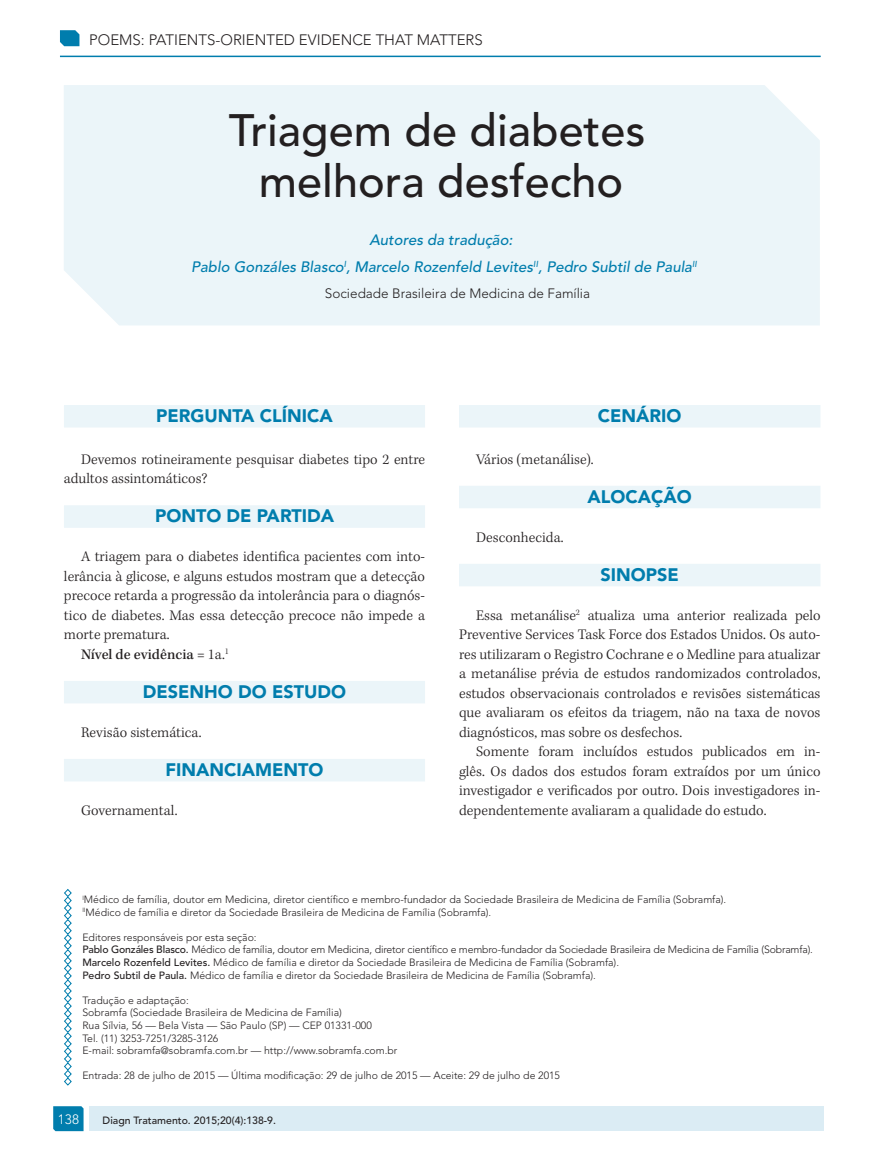
<style>
.page{position:relative;width:893px;height:1170px;background:#fff}
.page>*{position:absolute;margin:0;border:0;box-sizing:border-box;transform-origin:0 0}
.z01_0_titulo{font:500 45px/51px "Avenir LT Std";color:#231f20;text-align:center}
.z04_0_sub1{font:900 18px "Avenir LT Std";color:#007dad}
.z05_0_texto_txt{font:300 15px/19.5px "Kepler Std";color:#231f20;text-align:justify}
.z02_0_autores{font:italic 500 15px "Avenir LT Std";color:#007dad}
.t1{font:300 15px "Avenir LT Std";color:#231f20}
.z05_0_texto_txt-2{font:500 15px "Kepler Std";letter-spacing:.005em;color:#231f20}
.z02_4_instituicao{font:300 13.5px "Avenir LT Std";color:#231f20}
.t2{font:300 13.5px "Avenir LT Std";color:#fff}
.z03_3_titulacao_auto{font:300 10.5px "Avenir LT Std";color:#231f20}
.z08_1_rodape{font:500 10.5px "Avenir LT Std";color:#231f20}
.s1{font-weight:300}
.s2{font-weight:500}
</style>
<div class="page">
<div style="left:64px;top:85px;width:756px;height:240px;background:#ebf5f9"></div>
<div style="left:64px;top:405px;width:361px;height:22px;background:#ebf5f9"></div>
<div style="left:64px;top:505px;width:361px;height:22px;background:#ebf5f9"></div>
<div style="left:64px;top:680px;width:361px;height:23px;background:#ebf5f9"></div>
<div style="left:64px;top:758px;width:361px;height:23px;background:#ebf5f9"></div>
<div style="left:459px;top:405px;width:361px;height:22px;background:#ebf5f9"></div>
<div style="left:459px;top:485px;width:361px;height:23px;background:#ebf5f9"></div>
<div style="left:459px;top:563px;width:361px;height:23px;background:#ebf5f9"></div>
<svg style="left:64px;top:889px;width:8px;height:196px"></svg>
<svg style="left:60px;top:30px;width:19px;height:16px"></svg>
<hr style="left:60px;top:56px;width:761px;height:1px;background:#007dad">
<svg style="left:53px;top:1106px;width:31px;height:24px"></svg>
<div style="left:89px;top:1106px;width:735px;height:24px;background:#dbecf4"></div>
<p class="t1" style="left:89px;top:31px;width:395px">POEMS: PATIENTS-ORIENTED EVIDENCE THAT MATTERS</p>
<p class="z01_0_titulo" style="left:229px;top:106px;width:418px">Triagem de diabetes melhora desfecho</p>
<p class="z02_0_autores" style="left:369px;top:231px;width:145px">Autores da tradução:</p>
<p class="z02_0_autores" style="left:191px;top:258px;width:507px">Pablo Gonzáles Blasco<sup>I</sup>, Marcelo Rozenfeld Levites<sup>II</sup>, Pedro Subtil de Paula<sup>II</sup></p>
<p class="z02_4_instituicao" style="left:325px;top:285px;width:267px">Sociedade Brasileira de Medicina de Família</p>
<p class="z04_0_sub1" style="left:156px;top:405px;width:178px">PERGUNTA CLÍNICA</p>
<p class="z05_0_texto_txt" style="left:64px;top:450px;width:363px;text-indent:17px">Devemos rotineiramente pesquisar diabetes tipo 2 entre adultos assintomáticos?</p>
<p class="z04_0_sub1" style="left:155px;top:505px;width:180px">PONTO DE PARTIDA</p>
<p class="z05_0_texto_txt" style="left:64px;top:547px;width:362px;text-indent:17px">A triagem para o diabetes identifica pacientes com into&shy;lerância à glicose, e alguns estudos mostram que a detecção precoce retarda a progressão da intolerância para o diagnós&shy;tico de diabetes. Mas essa detecção precoce não impede a morte prematura.</p>
<p class="z05_0_texto_txt-2" style="left:81px;top:645px;width:149px">Nível de evidência <span class="s1">= 1a.</span><sup>1</sup></p>
<p class="z04_0_sub1" style="left:143px;top:680px;width:205px">DESENHO DO ESTUDO</p>
<p class="z05_0_texto_txt" style="left:81px;top:723px;width:122px">Revisão sistemática.</p>
<p class="z04_0_sub1" style="left:165px;top:758px;width:159px">FINANCIAMENTO</p>
<p class="z05_0_texto_txt" style="left:81px;top:801px;width:98px">Governamental.</p>
<p class="z04_0_sub1" style="left:598px;top:405px;width:85px">CENÁRIO</p>
<p class="z05_0_texto_txt" style="left:476px;top:450px;width:119px">Vários (metanálise).</p>
<p class="z04_0_sub1" style="left:588px;top:485px;width:106px">ALOCAÇÃO</p>
<p class="z05_0_texto_txt" style="left:476px;top:528px;width:89px">Desconhecida.</p>
<p class="z04_0_sub1" style="left:601px;top:563px;width:80px">SINOPSE</p>
<p class="z05_0_texto_txt" style="left:459px;top:606px;width:363px;text-indent:17px">Essa metanálise<sup>2</sup> atualiza uma anterior realizada pelo Preventive Services Task Force dos Estados Unidos. Os auto&shy;res utilizaram o Registro Cochrane e o Medline para atualizar a metanálise prévia de estudos randomizados controlados, estudos observacionais controlados e revisões sistemáticas que avaliaram os efeitos da triagem, não na taxa de novos diagnósticos, mas sobre os desfechos.</p>
<p class="z05_0_texto_txt" style="left:459px;top:742px;width:363px;text-indent:17px">Somente foram incluídos estudos publicados em in&shy;glês. Os dados dos estudos foram extraídos por um único investigador e verificados por outro. Dois investigadores in&shy;dependentemente avaliaram a qualidade do estudo.</p>
<p class="z03_3_titulacao_auto" style="left:82px;top:893px;width:645px"><sup>I</sup>Médico de família, doutor em Medicina, diretor científico e membro-fundador da Sociedade Brasileira de Medicina de Família (Sobramfa).</p>
<p class="z03_3_titulacao_auto" style="left:82px;top:905px;width:410px"><sup>II</sup>Médico de família e diretor da Sociedade Brasileira de Medicina de Família (Sobramfa).</p>
<p class="z03_3_titulacao_auto" style="left:82px;top:930px;width:176px">Editores responsáveis por esta seção:</p>
<p class="z03_3_titulacao_auto" style="left:82px;top:943px;width:732px"><span class="s2">Pablo Gonzáles Blasco.</span> Médico de família, doutor em Medicina, diretor científico e membro-fundador da Sociedade Brasileira de Medicina de Família (Sobramfa).</p>
<p class="z03_3_titulacao_auto" style="left:82px;top:956px;width:538px"><span class="s2">Marcelo Rozenfeld Levites.</span> Médico de família e diretor da Sociedade Brasileira de Medicina de Família (Sobramfa).</p>
<p class="z03_3_titulacao_auto" style="left:82px;top:968px;width:515px"><span class="s2">Pedro Subtil de Paula.</span> Médico de família e diretor da Sociedade Brasileira de Medicina de Família (Sobramfa).</p>
<p class="z03_3_titulacao_auto" style="left:82px;top:993px;width:108px">Tradução e adaptação:</p>
<p class="z03_3_titulacao_auto" style="left:82px;top:1006px;width:261px">Sobramfa (Sociedade Brasileira de Medicina de Família)</p>
<p class="z03_3_titulacao_auto" style="left:82px;top:1019px;width:291px">Rua Sílvia, 56 — Bela Vista — São Paulo (SP) — CEP 01331-000</p>
<p class="z03_3_titulacao_auto" style="left:82px;top:1031px;width:138px">Tel. (11) 3253-7251/3285-3126</p>
<p class="z03_3_titulacao_auto" style="left:82px;top:1044px;width:316px">E-mail: sobramfa@sobramfa.com.br — http://www.sobramfa.com.br</p>
<p class="z03_3_titulacao_auto" style="left:82px;top:1069px;width:479px">Entrada: 28 de julho de 2015 — Última modificação: 29 de julho de 2015 — Aceite: 29 de julho de 2015</p>
<p class="t2" style="left:58px;top:1111px;width:23px">138</p>
<p class="z08_1_rodape" style="left:103px;top:1114px;width:175px">Diagn Tratamento. 2015;20(4):138-9.</p>
</div>
